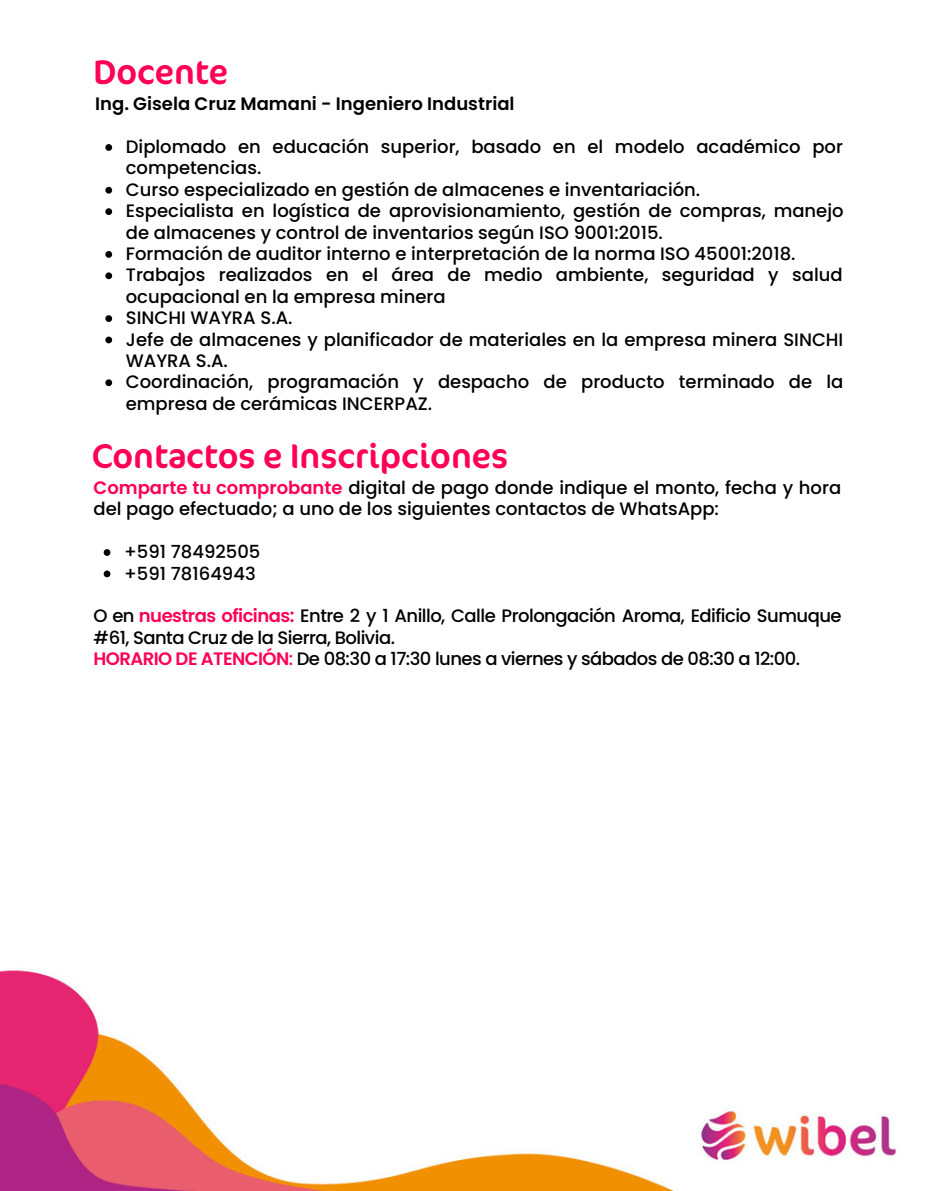
<style>
.page{position:relative;width:935px;height:1191px;background:#fff}
.page>*{position:absolute;margin:0;border:0;box-sizing:border-box;transform-origin:0 0}
.t1{font:34.5px "Cocon";color:#ff0054}
.t2{font:500 18px/21.3px "Poppins";color:#000}
.t3{font:500 18px/21.3px "Poppins";letter-spacing:-.03em;color:#000}
.t4{font:600 18px "Poppins";color:#000}
.s1{font-weight:600;color:#ff0054}
.s2{color:#ff0054}
</style>
<div class="page">
<img style="left:0;top:147px;width:896px;height:1043px">
<svg style="left:105px;top:144px;width:7px;height:7px"></svg>
<svg style="left:105px;top:187px;width:7px;height:7px"></svg>
<svg style="left:105px;top:208px;width:7px;height:7px"></svg>
<svg style="left:105px;top:251px;width:7px;height:7px"></svg>
<svg style="left:105px;top:272px;width:7px;height:7px"></svg>
<svg style="left:105px;top:315px;width:7px;height:7px"></svg>
<svg style="left:105px;top:336px;width:7px;height:7px"></svg>
<svg style="left:105px;top:379px;width:7px;height:7px"></svg>
<svg style="left:104px;top:549px;width:6px;height:7px"></svg>
<svg style="left:104px;top:570px;width:6px;height:7px"></svg>
<p class="t1" style="left:94px;top:52px;width:136px">Docente</p>
<p class="t4" style="left:95px;top:91px;width:421px">Ing. Gisela Cruz Mamani - Ingeniero Industrial</p>
<p class="t2" style="left:126px;top:136px;width:719px">Diplomado en educación superior, basado en el modelo académico por competencias.</p>
<p class="t2" style="left:126px;top:179px;width:576px">Curso especializado en gestión de almacenes e inventariación.</p>
<p class="t2" style="left:126px;top:200px;width:719px">Especialista en logística de aprovisionamiento, gestión de compras, manejo de almacenes y control de inventarios según ISO 9001:2015.</p>
<p class="t2" style="left:126px;top:243px;width:671px">Formación de auditor interno e interpretación de la norma ISO 45001:2018.</p>
<p class="t2" style="left:126px;top:264px;width:718px">Trabajos realizados en el área de medio ambiente, seguridad y salud ocupacional en la empresa minera</p>
<p class="t2" style="left:126px;top:307px;width:168px">SINCHI WAYRA S.A.</p>
<p class="t2" style="left:126px;top:328px;width:719px">Jefe de almacenes y planificador de materiales en la empresa minera SINCHI<br>WAYRA S.A.</p>
<p class="t2" style="left:126px;top:371px;width:719px">Coordinación, programación y despacho de producto terminado de la empresa de cerámicas INCERPAZ.</p>
<p class="t1" style="left:92px;top:436px;width:418px">Contactos e Inscripciones</p>
<p class="t2" style="left:94px;top:477px;width:749px"><span class="s1">Comparte tu comprobante</span> digital de pago donde indique el monto, fecha y hora del pago efectuado; a uno de los siguientes contactos de WhatsApp:</p>
<p class="t2" style="left:124px;top:541px;width:138px">+591 78492505</p>
<p class="t2" style="left:124px;top:562px;width:133px">+591 78164943</p>
<p class="t3" style="left:94px;top:605px;width:750px">O en <span class="s1">nuestras oficinas:</span> Entre 2 y 1 Anillo, Calle Prolongación Aroma, Edificio Sumuque #61, Santa Cruz de la Sierra, Bolivia.</p>
<p class="t3" style="left:94px;top:648px;width:708px"><span class="s1">HORARIO DE ATENCIÓN</span><span class="s2">:</span> De 08:30 a 17:30 lunes a viernes y sábados de 08:30 a 12:00.</p>
</div>
